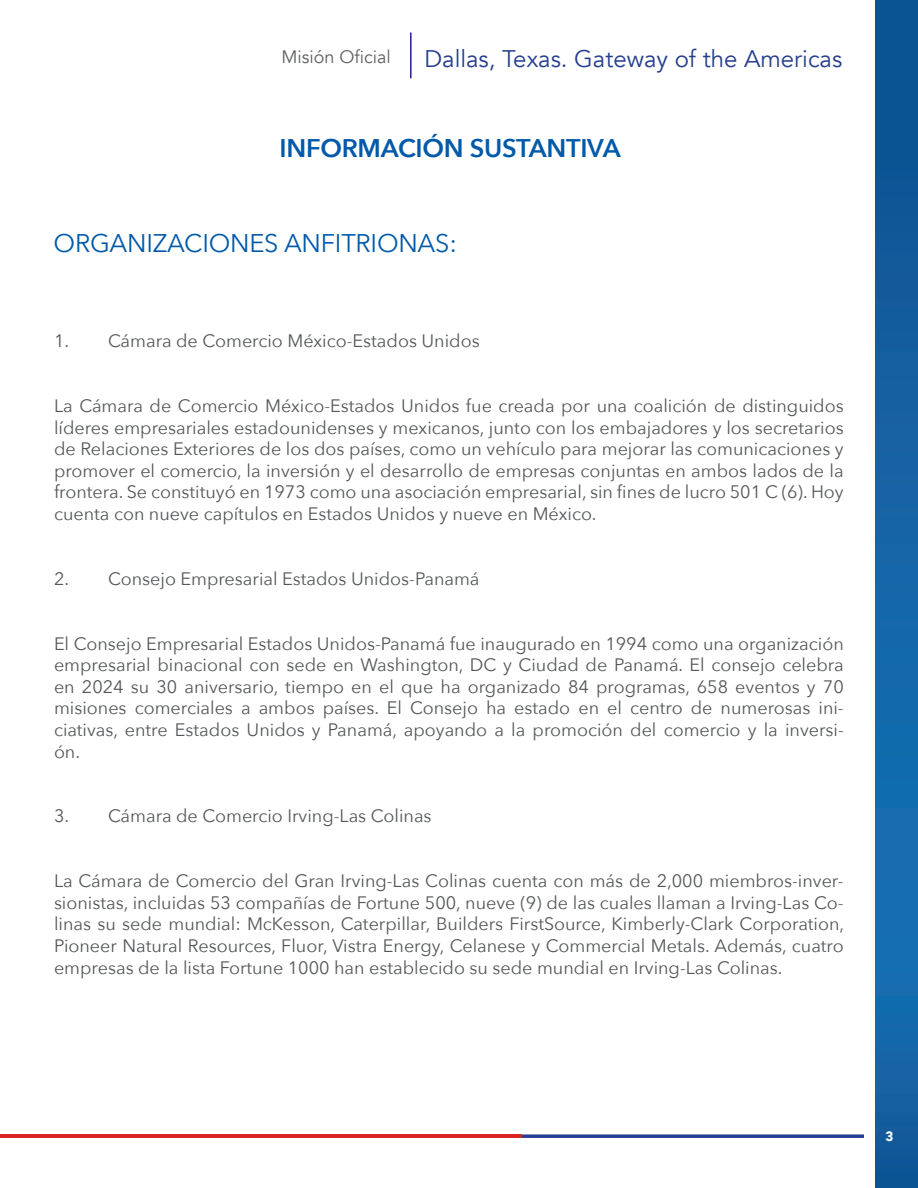
<style>
.page{position:relative;width:918px;height:1188px;background:#fff}
.page>*{position:absolute;margin:0;border:0;box-sizing:border-box;transform-origin:0 0}
.t1{font:25.5px "Avenir Next";letter-spacing:-.01em;color:#0159a9}
.t2{font:600 25.5px "Avenir Next";letter-spacing:-.01em;color:#0159a9}
.t3{font:24px "Avenir";color:#253f8e}
.t4{font:18px/21.6px "Avenir Next";color:#545759;text-align:justify}
.t5{font:18px "Avenir";color:#5f6261}
.t6{font:900 13.5px "Avenir";color:#fff}
</style>
<div class="page">
<svg style="left:875px;top:0;width:43px;height:1188px;background:#1261a2"></svg>
<svg style="left:522px;top:1134px;width:342px;height:4px"></svg>
<hr style="left:0;top:1134px;width:522px;height:4px;background:#d92526">
<hr style="left:410px;top:32px;width:2px;height:46px;background:#231f94">
<p class="t5" style="left:282px;top:47px;width:111px">Misión Oficial</p>
<h2 class="t3" style="left:424px;top:44px;width:419px">Dallas, Texas. Gateway of the Americas</h2>
<h1 class="t2" style="left:280px;top:127px;width:343px">INFORMACIÓN SUSTANTIVA</h1>
<h1 class="t1" style="left:54px;top:221px;width:405px">ORGANIZACIONES ANFITRIONAS:</h1>
<p class="t4" style="left:54px;top:329px;width:427px">1. Cámara de Comercio México-Estados Unidos</p>
<p class="t4" style="left:54px;top:394px;width:791px">La Cámara de Comercio México-Estados Unidos fue creada por una coalición de distinguidos líderes empresariales estadounidenses y mexicanos, junto con los embajadores y los secretarios de Relaciones Exteriores de los dos países, como un vehículo para mejorar las comunicaciones y promover el comercio, la inversión y el desarrollo de empresas conjuntas en ambos lados de la frontera. Se constituyó en 1973 como una asociación empresarial, sin fines de lucro 501 C (6). Hoy cuenta con nueve capítulos en Estados Unidos y nueve en México.</p>
<p class="t4" style="left:54px;top:567px;width:427px">2. Consejo Empresarial Estados Unidos-Panamá</p>
<p class="t4" style="left:54px;top:632px;width:791px">El Consejo Empresarial Estados Unidos-Panamá fue inaugurado en 1994 como una organización empresarial binacional con sede en Washington, DC y Ciudad de Panamá. El consejo celebra en 2024 su 30 aniversario, tiempo en el que ha organizado 84 programas, 658 eventos y 70 misiones comerciales a ambos países. El Consejo ha estado en el centro de numerosas ini&shy;ciativas, entre Estados Unidos y Panamá, apoyando a la promoción del comercio y la inversi&shy;ón.</p>
<p class="t4" style="left:54px;top:804px;width:379px">3. Cámara de Comercio Irving-Las Colinas</p>
<p class="t4" style="left:54px;top:869px;width:792px">La Cámara de Comercio del Gran Irving-Las Colinas cuenta con más de 2,000 miembros-inver&shy;sionistas, incluidas 53 compañías de Fortune 500, nueve (9) de las cuales llaman a Irving-Las Co&shy;linas su sede mundial: McKesson, Caterpillar, Builders FirstSource, Kimberly-Clark Corporation, Pioneer Natural Resources, Fluor, Vistra Energy, Celanese y Commercial Metals. Además, cuatro empresas de la lista Fortune 1000 han establecido su sede mundial en Irving-Las Colinas.</p>
<p class="t6" style="left:886px;top:1125px;width:9px">3</p>
</div>
